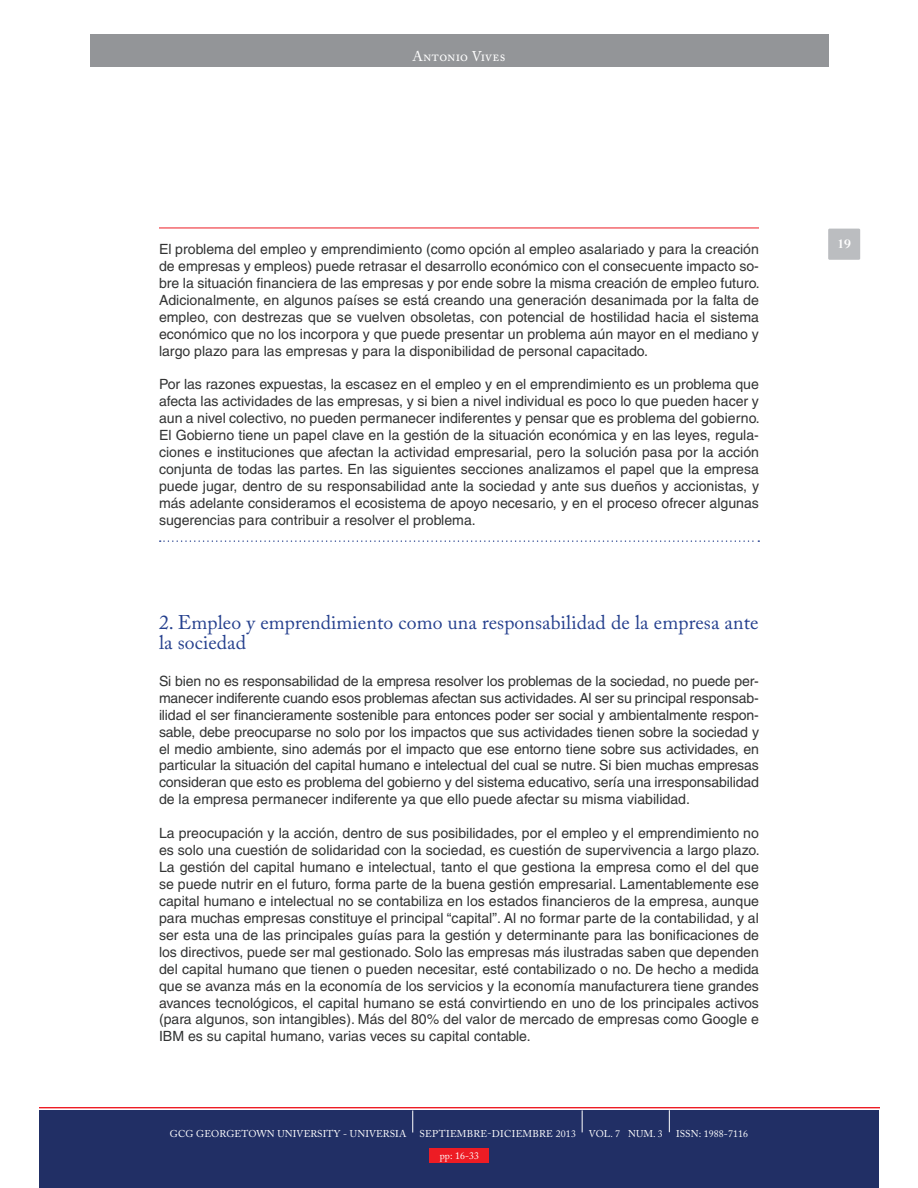
<style>
.page{position:relative;width:918px;height:1188px;background:#fff}
.page>*{position:absolute;margin:0;border:0;box-sizing:border-box;transform-origin:0 0}
.t1{font:19.8px/19.8px "Adobe Caslon Pro";color:#25408e}
.t2{font:14.1px/17px "Helvetica";color:#323333;text-align:justify}
.t3{font:14.1px "Adobe Caslon Pro";letter-spacing:.01em;color:#fff}
.t4{font:9.9px "Adobe Caslon Pro";letter-spacing:.01em;color:#fff}
</style>
<div class="page">
<div style="left:90px;top:34px;width:738px;height:33px;background:#939598"></div>
<div style="left:39px;top:1110px;width:840px;height:78px;background:#212f65"></div>
<svg style="left:39px;top:1107px;width:840px;height:26px"></svg>
<div style="left:828px;top:229px;width:32px;height:31px;background:#bbbdc0"></div>
<hr style="left:159px;top:228px;width:600px;height:1px;background:#ed1c24">
<svg style="left:160px;top:540px;width:599px;height:2px"></svg>
<div style="left:430px;top:1148px;width:59px;height:15px;background:#ed1c24"></div>
<p class="t3" style="left:412px;top:50px;width:95px">Antonio Vives</p>
<p class="t2" style="left:159px;top:242px;width:602px">El problema del empleo y emprendimiento (como opción al empleo asalariado y para la creación de empresas y empleos) puede retrasar el desarrollo económico con el consecuente impacto so&shy;bre la situación financiera de las empresas y por ende sobre la misma creación de empleo futuro.<br>Adicionalmente, en algunos países se está creando una generación desanimada por la falta de empleo, con destrezas que se vuelven obsoletas, con potencial de hostilidad hacia el sistema económico que no los incorpora y que puede presentar un problema aún mayor en el mediano y largo plazo para las empresas y para la disponibilidad de personal capacitado.</p>
<p class="t2" style="left:159px;top:377px;width:602px">Por las razones expuestas, la escasez en el empleo y en el emprendimiento es un problema que afecta las actividades de las empresas, y si bien a nivel individual es poco lo que pueden hacer y aun a nivel colectivo, no pueden permanecer indiferentes y pensar que es problema del gobierno.<br>El Gobierno tiene un papel clave en la gestión de la situación económica y en las leyes, regula&shy;ciones e instituciones que afectan la actividad empresarial, pero la solución pasa por la acción conjunta de todas las partes. En las siguientes secciones analizamos el papel que la empresa puede jugar, dentro de su responsabilidad ante la sociedad y ante sus dueños y accionistas, y más adelante consideramos el ecosistema de apoyo necesario, y en el proceso ofrecer algunas sugerencias para contribuir a resolver el problema.</p>
<h1 class="t1" style="left:159px;top:615px;width:601px">2. Empleo y emprendimiento como una responsabilidad de la empresa ante la sociedad</h1>
<p class="t2" style="left:159px;top:674px;width:602px">Si bien no es responsabilidad de la empresa resolver los problemas de la sociedad, no puede per&shy;manecer indiferente cuando esos problemas afectan sus actividades. Al ser su principal responsab&shy;ilidad el ser financieramente sostenible para entonces poder ser social y ambientalmente respon&shy;sable, debe preocuparse no solo por los impactos que sus actividades tienen sobre la sociedad y el medio ambiente, sino además por el impacto que ese entorno tiene sobre sus actividades, en particular la situación del capital humano e intelectual del cual se nutre. Si bien muchas empresas consideran que esto es problema del gobierno y del sistema educativo, sería una irresponsabilidad de la empresa permanecer indiferente ya que ello puede afectar su misma viabilidad.</p>
<p class="t2" style="left:159px;top:826px;width:602px">La preocupación y la acción, dentro de sus posibilidades, por el empleo y el emprendimiento no es solo una cuestión de solidaridad con la sociedad, es cuestión de supervivencia a largo plazo.<br>La gestión del capital humano e intelectual, tanto el que gestiona la empresa como el del que se puede nutrir en el futuro, forma parte de la buena gestión empresarial. Lamentablemente ese capital humano e intelectual no se contabiliza en los estados financieros de la empresa, aunque para muchas empresas constituye el principal “capital”. Al no formar parte de la contabilidad, y al ser esta una de las principales guías para la gestión y determinante para las bonificaciones de los directivos, puede ser mal gestionado. Solo las empresas más ilustradas saben que dependen del capital humano que tienen o pueden necesitar, esté contabilizado o no. De hecho a medida que se avanza más en la economía de los servicios y la economía manufacturera tiene grandes avances tecnológicos, el capital humano se está convirtiendo en uno de los principales activos (para algunos, son intangibles). Más del 80% del valor de mercado de empresas como Google e IBM es su capital humano, varias veces su capital contable.</p>
<p class="t4" style="left:170px;top:1130px;width:238px">GCG GEORGETOWN UNIVERSITY - UNIVERSIA</p>
<p class="t4" style="left:420px;top:1130px;width:158px">SEPTIEMBRE-DICIEMBRE 2013</p>
<p class="t4" style="left:589px;top:1130px;width:75px">VOL. 7 NUM. 3</p>
<p class="t4" style="left:676px;top:1130px;width:74px">ISSN: 1988-7116</p>
<p class="t4" style="left:440px;top:1152px;width:41px">pp: 16-33</p>
</div>
